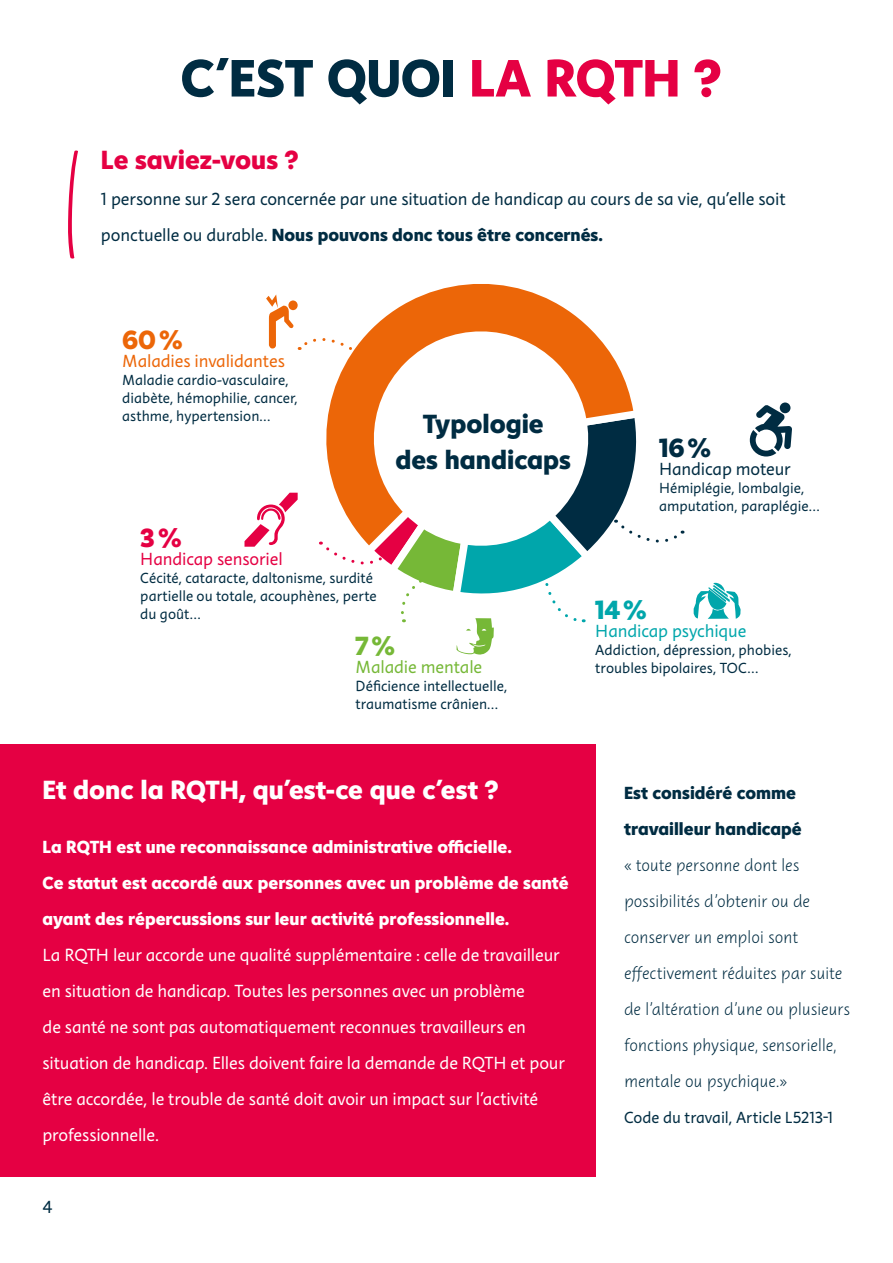
<style>
.page{position:relative;width:893px;height:1263px;background:#fff}
.page>*{position:absolute;margin:0;border:0;box-sizing:border-box;transform-origin:0 0}
.Section_-H1{font:800 54px "Instant 5";letter-spacing:-.01em;color:#002c42}
.Section_-_H3{font:800 27px "Instant 5";color:#fff}
.t1{font:800 27px/36px "Instant 5";color:#002c42;text-align:center}
.Section_-_H3-2{font:800 27px "Instant 5";color:#e50043}
.t2{font:800 27px "Instant 5";color:#ec6608}
.t3{font:800 27px "Instant 5";color:#00a6ab}
.t4{font:800 27px "Instant 5";color:#76b837}
.t5{font:18px/36px "Instant 3";letter-spacing:-.005em;color:#fff}
.t6{font:18px/36px "Instant 2 Quick";letter-spacing:-.015em;color:#002c42}
.t7{font:18px/36px "Instant 3";letter-spacing:-.005em;color:#002c42}
.t8{font:18px "Instant 3";letter-spacing:-.01em;color:#ec6608}
.t9{font:18px "Instant 3";letter-spacing:-.01em;color:#00a6ab}
.t10{font:18px "Instant 3";letter-spacing:-.005em;color:#e50043}
.t11{font:18px "Instant 3";letter-spacing:-.01em;color:#76b837}
.t12{font:16.5px "Instant 3";letter-spacing:-.005em;color:#002c42}
.t13{font:15px/18px "Instant 3";color:#002c42}
.s1{color:#e50043}
.s2{font-family:"Instant 5";font-weight:800}
</style>
<div class="page">
<div style="left:0;top:745px;width:595px;height:432px;background:#e50043"></div>
<svg style="left:68px;top:151px;width:10px;height:108px"></svg>
<svg style="left:319px;top:284px;width:315px;height:261px"></svg>
<svg style="left:363px;top:321px;width:236px;height:89px"></svg>
<svg style="left:780px;top:402px;width:10px;height:11px"></svg>
<svg style="left:750px;top:405px;width:42px;height:51px"></svg>
<svg style="left:694px;top:582px;width:47px;height:37px"></svg>
<svg style="left:244px;top:493px;width:54px;height:54px"></svg>
<svg style="left:266px;top:294px;width:101px;height:67px"></svg>
<svg style="left:320px;top:410px;width:363px;height:245px"></svg>
<h1 class="Section_-H1" style="left:181px;top:40px;width:542px">C'EST QUOI <span class="s1">LA RQTH ?</span></h1>
<h3 class="Section_-_H3-2" style="left:101px;top:140px;width:199px">Le saviez-vous ?</h3>
<p class="t7" style="left:101px;top:181px;width:686px">1 personne sur 2 sera concernée par une situation de handicap au cours de sa vie, qu’elle soit ponctuelle ou durable. <span class="s2">Nous pouvons donc tous être concernés.</span></p>
<p class="t2" style="left:122px;top:320px;width:62px">60 %</p>
<p class="t8" style="left:122px;top:349px;width:164px">Maladies invalidantes</p>
<p class="t13" style="left:122px;top:371px;width:177px">Maladie cardio-vasculaire, diabète, hémophilie, cancer, asthme, hypertension…</p>
<p class="t1" style="left:395px;top:405px;width:177px">Typologie<br>des handicaps</p>
<p class="Section_-_H3-2" style="left:140px;top:518px;width:42px">3 %</p>
<p class="t10" style="left:140px;top:547px;width:144px">Handicap sensoriel</p>
<p class="t13" style="left:140px;top:569px;width:238px">Cécité, cataracte, daltonisme, surdité partielle ou totale, acouphènes, perte du goût…</p>
<p class="t4" style="left:356px;top:626px;width:41px">7 %</p>
<p class="t11" style="left:356px;top:655px;width:128px">Maladie mentale</p>
<p class="t13" style="left:356px;top:677px;width:153px">Déficience intellectuelle, traumatisme crânien…</p>
<p class="t1" style="left:659px;top:429px;width:53px">16 %</p>
<p class="t7" style="left:659px;top:451px;width:133px">Handicap moteur</p>
<p class="t13" style="left:659px;top:479px;width:162px">Hémiplégie, lombalgie, amputation, paraplégie…</p>
<p class="t3" style="left:595px;top:590px;width:53px">14 %</p>
<p class="t9" style="left:595px;top:619px;width:153px">Handicap psychique</p>
<p class="t13" style="left:595px;top:641px;width:198px">Addiction, dépression, phobies, troubles bipolaires, TOC…</p>
<h3 class="Section_-_H3" style="left:43px;top:770px;width:457px">Et donc la RQTH, qu'est-ce que c'est ?</h3>
<p class="t5" style="left:43px;top:829px;width:528px"><span class="s2">La RQTH est une reconnaissance administrative officielle.<br>Ce statut est accordé aux personnes avec un problème de santé ayant des répercussions sur leur activité professionnelle.<br></span>La RQTH leur accorde une qualité supplémentaire : celle de travailleur en situation de handicap. Toutes les personnes avec un problème<br>de santé ne sont pas automatiquement reconnues travailleurs en situation de handicap. Elles doivent faire la demande de RQTH et pour être accordée, le trouble de santé doit avoir un impact sur l’activité professionnelle.</p>
<p class="t7" style="left:43px;top:1189px;width:12px">4</p>
<p class="t6" style="left:624px;top:775px;width:228px"><span class="s2">Est considéré comme travailleur handicapé<br></span>« toute personne dont les possibilités d’obtenir ou de conserver un emploi sont effectivement réduites par suite de l’altération d’une ou plusieurs fonctions physique, sensorielle, mentale ou psychique.»</p>
<p class="t12" style="left:624px;top:1107px;width:211px">Code du travail, Article L5213-1</p>
</div>
